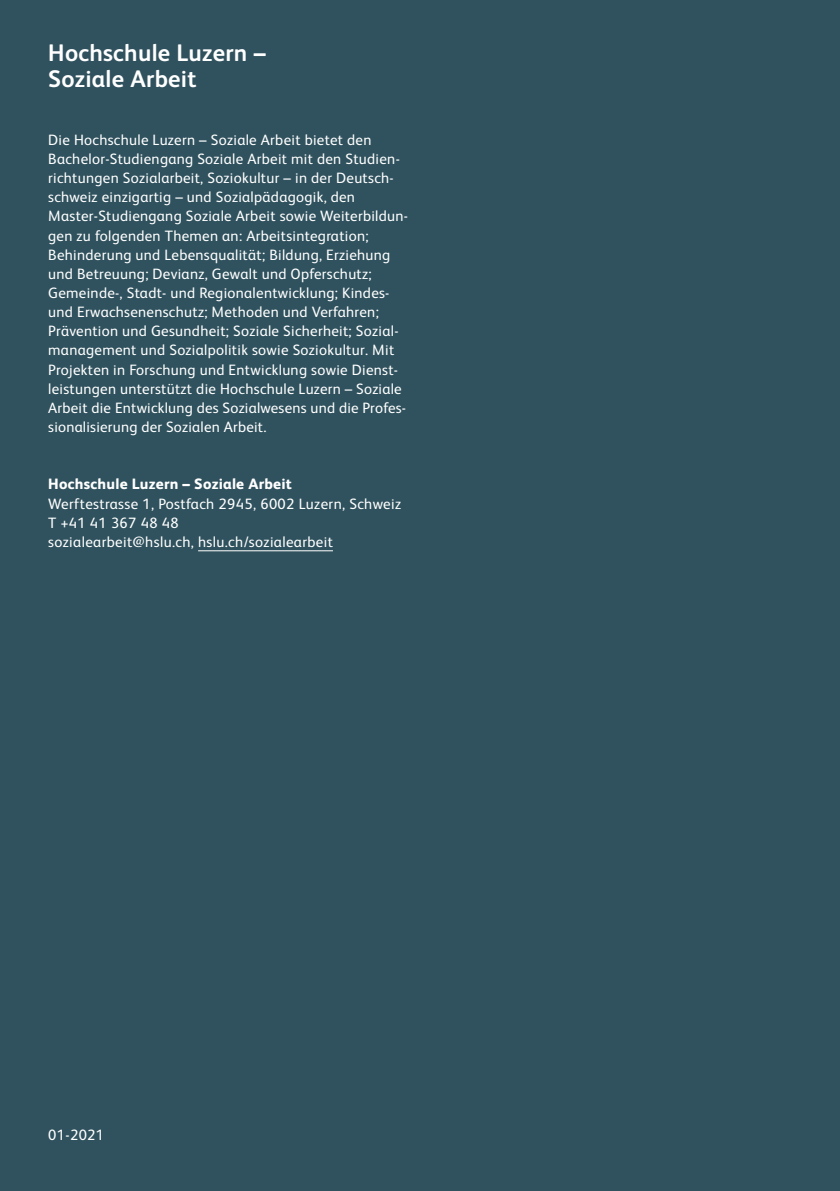
<style>
.page{position:relative;width:840px;height:1191px;background:#fff}
.page>*{position:absolute;margin:0;border:0;box-sizing:border-box;transform-origin:0 0}
.t1{font:700 24px/25.6px "FS Albert";letter-spacing:.01em;color:#fff}
.t2{font:15px/19.2px "FS Albert";letter-spacing:.02em;color:#fff}
.t3{font:800 15px "FS Albert";letter-spacing:.015em;color:#fff}
</style>
<div class="page">
<div style="left:0;top:0;width:839px;height:1191px;background:#30525e"></div>
<hr style="left:198px;top:550px;width:135px;height:1px;background:#fff">
<h1 class="t1" style="left:48px;top:39px;width:219px">Hochschule Luzern –<br>Soziale Arbeit</h1>
<p class="t2" style="left:48px;top:129px;width:361px">Die Hochschule Luzern – Soziale Arbeit bietet den Bachelor-Studiengang Soziale Arbeit mit den Studien&shy;richtungen Sozialarbeit, Soziokultur – in der Deutsch&shy;schweiz einzigartig – und Sozialpädagogik, den Master-Studiengang Soziale Arbeit sowie Weiterbildun&shy;gen zu folgenden Themen an: Arbeitsintegration; Behinderung und Lebensqualität; Bildung, Erziehung und Betreuung; Devianz, Gewalt und Opferschutz; Gemeinde-, Stadt- und Regionalentwicklung; Kindes&shy;und Erwachsenenschutz; Methoden und Verfahren; Prävention und Gesundheit; Soziale Sicherheit; Sozial&shy;management und Sozialpolitik sowie Soziokultur. Mit Projekten in Forschung und Entwicklung sowie Dienst&shy;leistungen unterstützt die Hochschule Luzern – Soziale Arbeit die Entwicklung des Sozialwesens und die Profes&shy;sionalisierung der Sozialen Arbeit.</p>
<p class="t3" style="left:48px;top:473px;width:245px">Hochschule Luzern – Soziale Arbeit</p>
<p class="t2" style="left:48px;top:493px;width:354px">Werftestrasse 1, Postfach 2945, 6002 Luzern, Schweiz<br>T +41 41 367 48 48<br>sozialearbeit@hslu.ch, hslu.ch/sozialearbeit</p>
<p class="t2" style="left:48px;top:1124px;width:57px">01-2021</p>
</div>
